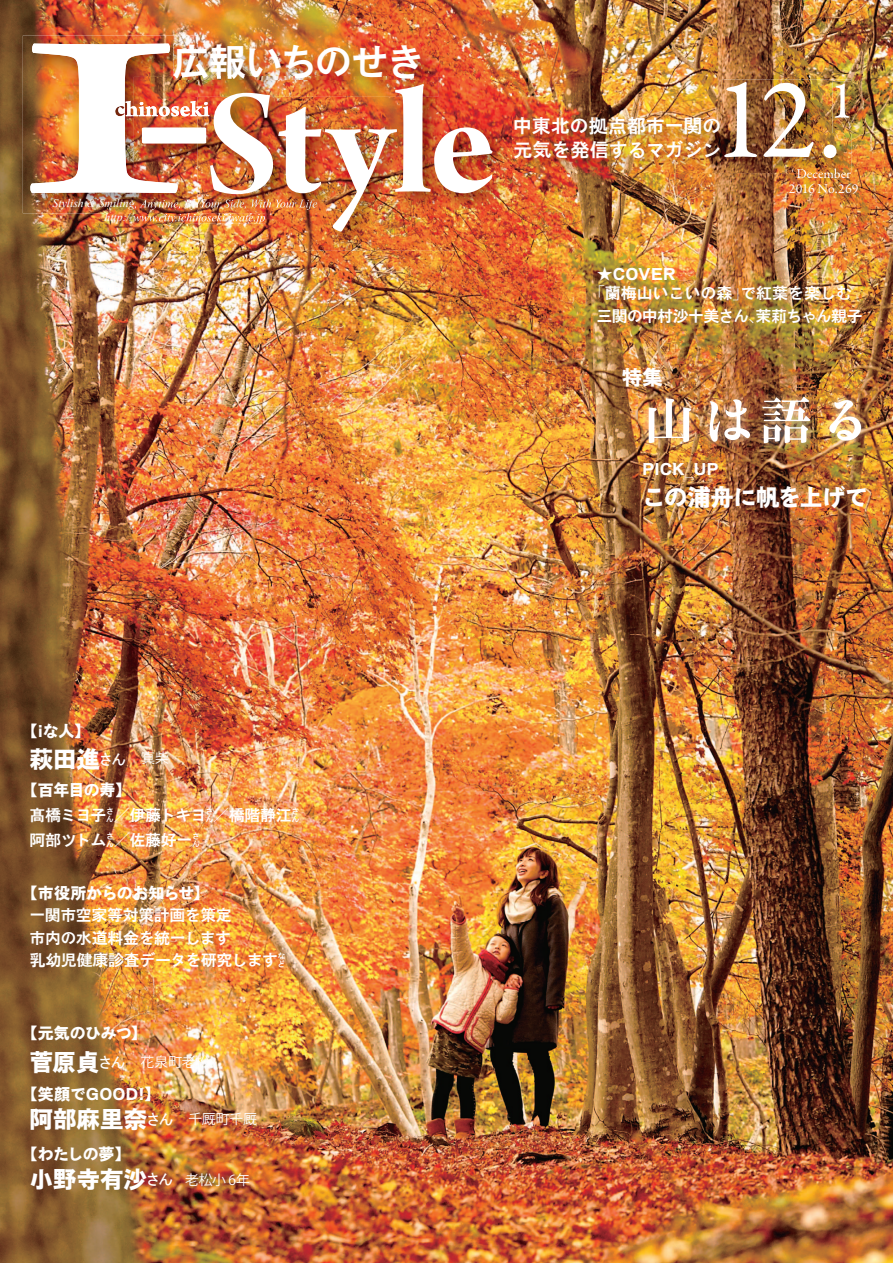
<style>
.page{position:relative;width:893px;height:1263px;background:#fff}
.page>*{position:absolute;margin:0;border:0;box-sizing:border-box;transform-origin:0 0}
.t1{font:117px "Garamond Premr Pro";color:#fff}
.t2{font:51px "Rj PH Mincho XB 83 pv RKSJ H";color:#fff}
.t3{font:38.25px "Rj P Gothic XB 83 pv RKSJ H";letter-spacing:-.07em;color:#fff}
.t4{font:23.4px "Rj P Gothic UB 83 pv RKSJ H";letter-spacing:-.005em;color:#fff}
.t5{font:23.4px "Rj P Gothic UB 83 pv RKSJ H";letter-spacing:-.025em;color:#fff}
.t6{font:20.25px "Rj P Gothic UB 83 pv RKSJ H";color:#fff}
.t7{font:19.2px/23.4px "Rj P Gothic XB 83 pv RKSJ H";letter-spacing:-.015em;color:#fff}
.t8{font:15.9px/22.4px "Rj P Gothic XB 83 pv RKSJ H";letter-spacing:-.025em;color:#fff}
.t9{font:15.9px "Rj P Gothic UB 83 pv RKSJ H";letter-spacing:-.005em;color:#fff}
.t10{font:15.9px "Rj P Gothic UB 83 pv RKSJ H";letter-spacing:-.035em;color:#fff}
.t11{font:13.8px/14.9px "Garamond Premr Pro";color:#fff;text-align:center}
.t12{font:13.8px "Koz Go Pro";letter-spacing:-.005em;color:#fff}
.t13{font:7.95px "Rj P Gothic XB 83 pv RKSJ H";color:#fff}
.s1{font-family:"Rj P Gothic Bd 83 pv RKSJ H";font-size:14.85px}
.s2{font-size:7.95px}
.s3{font-family:"Koz Go Pro";font-weight:300}
.s4{font-family:"Rj P Gothic UB 83 pv RKSJ H";font-size:23.4px}
.s5{font-family:"Rg TJ E 83 pv RKSJ H"}
</style>
<div class="page">
<img style="left:0;top:0;width:893px;height:1263px">
<img style="left:851px;top:81px;width:13px;height:52px">
<img style="left:23px;top:36px;width:174px;height:177px">
<img style="left:53px;top:199px;width:81px;height:11px">
<svg style="left:105px;top:213px;width:29px;height:1px"></svg>
<img style="left:512px;top:115px;width:210px;height:58px">
<img style="left:209px;top:44px;width:229px;height:33px">
<img style="left:722px;top:79px;width:129px;height:94px">
<img style="left:835px;top:83px;width:15px;height:35px">
<img style="left:797px;top:168px;width:54px;height:5px">
<img style="left:188px;top:77px;width:323px;height:174px">
<img style="left:134px;top:224px;width:54px;height:27px">
<img style="left:30px;top:44px;width:179px;height:149px">
<img style="left:197px;top:77px;width:223px;height:2px">
<img style="left:174px;top:77px;width:23px;height:2px">
<img style="left:134px;top:214px;width:8px;height:10px">
<img style="left:142px;top:84px;width:350px;height:148px">
<img style="left:639px;top:388px;width:231px;height:64px">
<h3 class="t3" style="left:172px;top:42px;width:254px">広報いちのせき</h3>
<p class="t9" style="left:22px;top:723px;width:70px">【iな人】</p>
<h3 class="t4" style="left:30px;top:747px;width:141px">萩田進<span class="s1">さん</span> <sup>真柴</sup></h3>
<p class="t9" style="left:22px;top:782px;width:111px">【百年目の寿】</p>
<p class="t8" style="left:30px;top:804px;width:86px">髙橋ミヨ子<sup>さ</sup></p>
<p class="t8" style="left:205px;top:804px;width:96px"><span class="s2">ん</span><span class="s3">／</span>橋階静江<sup>さ</sup></p>
<p class="t8" style="left:106px;top:804px;width:109px"><span class="s2">ん</span><span class="s3">／</span>伊藤トキヨ<sup>さ</sup></p>
<p class="t13" style="left:292px;top:815px;width:9px">ん</p>
<p class="t8" style="left:106px;top:830px;width:95px"><span class="s2">ん</span><span class="s3">／</span>佐藤好一<sup>さ</sup></p>
<p class="t8" style="left:30px;top:830px;width:86px">阿部ツトム<sup>さ</sup></p>
<p class="t13" style="left:192px;top:840px;width:9px">ん</p>
<p class="t10" style="left:22px;top:885px;width:189px">【市役所からのお知らせ】</p>
<p class="t8" style="left:29px;top:905px;width:258px">一関市空家等対策計画を策定<br>市内の水道料金を統一します<br>乳幼児健康診査データを研究します<sup>な</sup></p>
<p class="t13" style="left:278px;top:960px;width:9px">ど</p>
<p class="t9" style="left:22px;top:1024px;width:126px">【元気のひみつ】</p>
<p class="t12" style="left:30px;top:1052px;width:181px"><span class="s4">菅原貞</span><span class="s1">さん</span> 花泉町老松</p>
<p class="t9" style="left:22px;top:1086px;width:140px">【笑顔でGOOD!】</p>
<h3 class="t4" style="left:30px;top:1107px;width:229px">阿部麻里奈<span class="s1">さん</span> <sup>千厩町千厩</sup></h3>
<p class="t9" style="left:22px;top:1146px;width:110px">【わたしの夢】</p>
<h3 class="t4" style="left:30px;top:1167px;width:222px">小野寺有沙<span class="s1">さん</span> <sup>老松小</sup> <sup>6年</sup></h3>
<h1 class="t1" style="left:712px;top:49px;width:132px">12.</h1>
<p class="t7" style="left:513px;top:115px;width:210px">中東北の拠点都市一関の元気を発信するマガジン</p>
<p class="t11" style="left:789px;top:167px;width:71px">December<br>2016 No.269</p>
<p class="t9" style="left:597px;top:266px;width:80px">★COVER</p>
<p class="t8" style="left:596px;top:283px;width:268px;line-height:22.8px;text-indent:-8px"><span class="s3">「</span>蘭梅山いこいの森<span class="s3">」</span>で紅葉を楽しむ三関の中村沙十美さん<span class="s3">、</span>茉莉ちゃん親子</p>
<p class="t6" style="left:622px;top:367px;width:42px">特集</p>
<h2 class="t2" style="left:643px;top:394px;width:228px">山<span class="s5">は</span>語<span class="s5">る</span></h2>
<p class="t9" style="left:642px;top:461px;width:78px">PICK_UP</p>
<h3 class="t5" style="left:642px;top:485px;width:228px">この浦舟に帆を上げて</h3>
</div>
